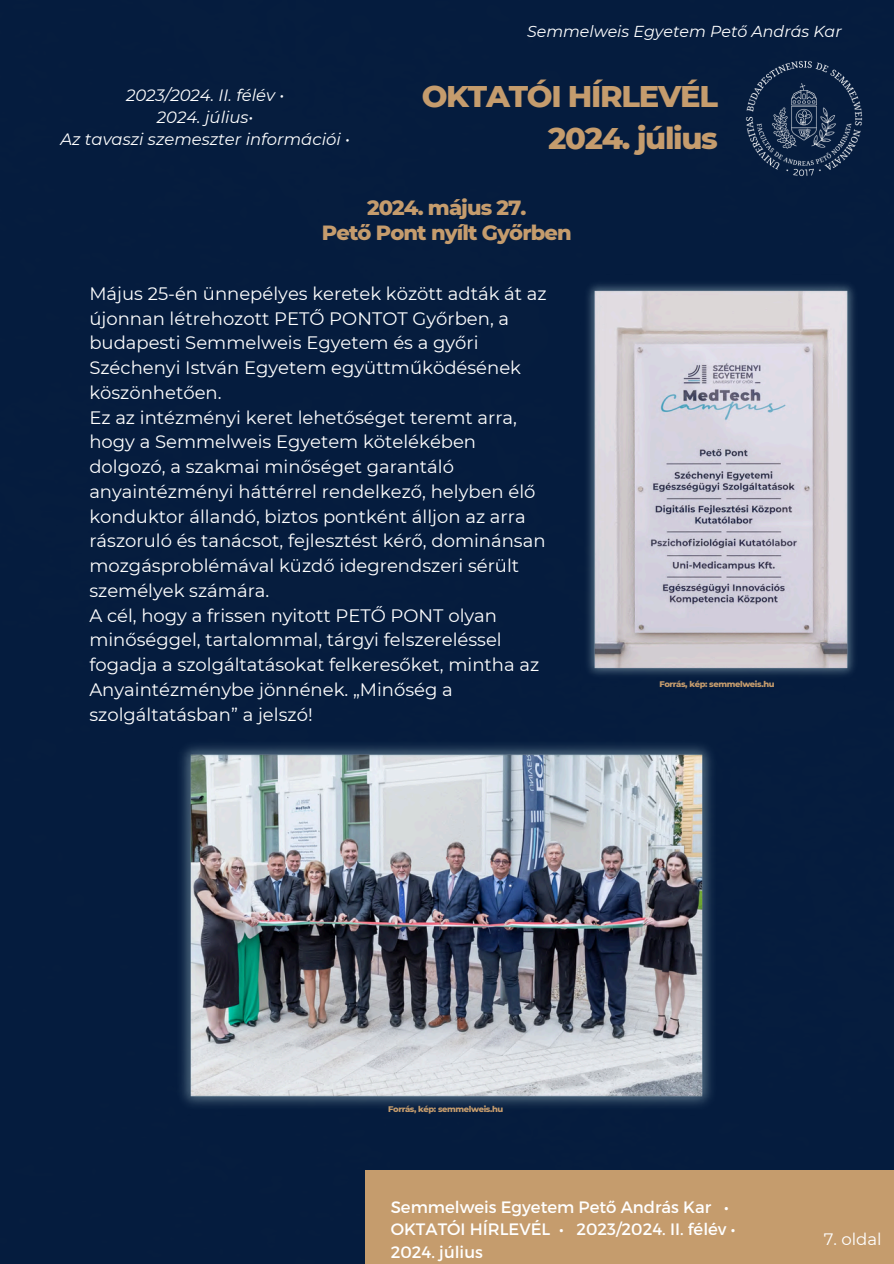
<style>
.page{position:relative;width:894px;height:1264px;background:#fff}
.page>*{position:absolute;margin:0;border:0;box-sizing:border-box;transform-origin:0 0}
.t1{font:800 30.45px/42.5px "Montserrat";letter-spacing:-.045em;color:#c59c6d;text-align:right}
.t2{font:800 21px/24.8px "Montserrat";letter-spacing:-.045em;color:#c59c6d;text-align:center}
.t3{font:18px/24.8px "Montserrat";color:#fff}
.t4{font:16.5px/22.5px "Montserrat";color:#fff}
.t5{font:italic 16.5px/22.4px "Montserrat";color:#fff;text-align:center}
.t6{font:italic 15.9px "Montserrat";color:#fff}
.t7{font:800 8.4px "Montserrat";letter-spacing:-.045em;color:#c59c6d}
</style>
<div class="page">
<div style="left:0;top:0;width:893px;height:1263px;background:#051c3e"></div>
<div style="left:365px;top:1170px;width:528px;height:93px;background:#c59c6d"></div>
<img style="left:730px;top:45px;width:147px;height:146px">
<img style="left:162px;top:735px;width:569px;height:380px">
<img style="left:580px;top:270px;width:280px;height:419px">
<p class="t5" style="left:60px;top:84px;width:291px">2023/2024. II. félév •<br>2024. július•<br>Az tavaszi szemeszter információi •</p>
<p class="t6" style="left:527px;top:21px;width:316px">Semmelweis Egyetem Pető András Kar</p>
<h2 class="t1" style="left:421px;top:75px;width:297px">OKTATÓI HÍRLEVÉL<br>2024. július</h2>
<p class="t2" style="left:322px;top:195px;width:251px">2024. május 27.<br>Pető Pont nyílt Győrben</p>
<p class="t3" style="left:89px;top:281px;width:459px">Május 25-én ünnepélyes keretek között adták át az újonnan létrehozott PETŐ PONTOT Győrben, a budapesti Semmelweis Egyetem és a győri Széchenyi István Egyetem együttműködésének köszönhetően.<br>Ez az intézményi keret lehetőséget teremt arra, hogy a Semmelweis Egyetem kötelékében dolgozó, a szakmai minőséget garantáló anyaintézményi háttérrel rendelkező, helyben élő konduktor állandó, biztos pontként álljon az arra rászoruló és tanácsot, fejlesztést kérő, dominánsan mozgásproblémával küzdő idegrendszeri sérült személyek számára.<br>A cél, hogy a frissen nyitott PETŐ PONT olyan minőséggel, tartalommal, tárgyi felszereléssel fogadja a szolgáltatásokat felkeresőket, mintha az Anyaintézménybe jönnének. „Minőség a szolgáltatásban” a jelszó!</p>
<h3 class="t7" style="left:659px;top:678px;width:117px">Forrás, kép: semmelweis.hu</h3>
<h3 class="t7" style="left:388px;top:1103px;width:117px">Forrás, kép: semmelweis.hu</h3>
<p class="t4" style="left:390px;top:1194px;width:346px">Semmelweis Egyetem Pető András Kar •<br>OKTATÓI HÍRLEVÉL • 2023/2024. II. félév •<br>2024. július</p>
<h3 class="t4" style="left:823px;top:1227px;width:59px">7. oldal</h3>
</div>
